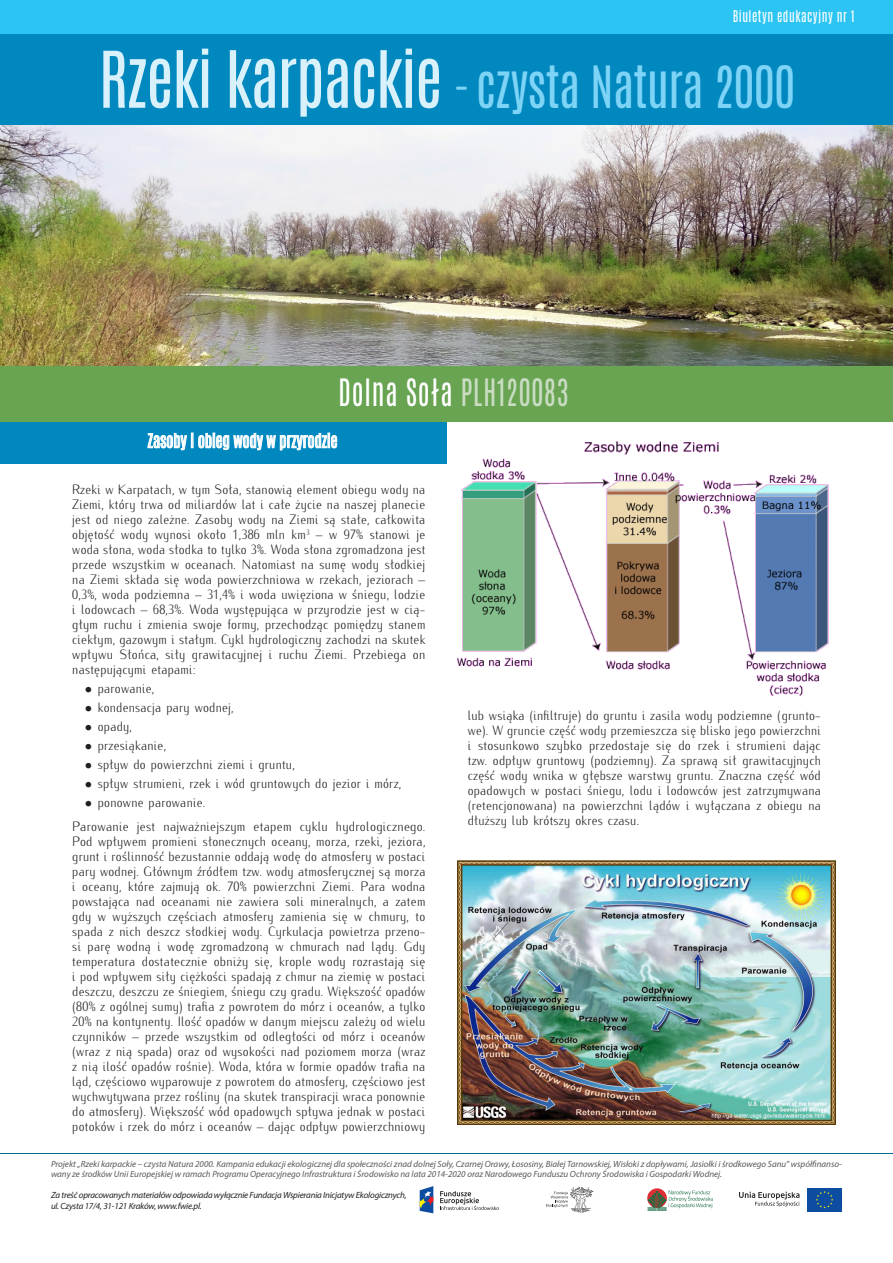
<style>
.page{position:relative;width:893px;height:1263px;background:#fff}
.page>*{position:absolute;margin:0;border:0;box-sizing:border-box;transform-origin:0 0}
.tytul{font:48.75px "Antonio";letter-spacing:-.01em;color:#7ed4f6;scale:.95 1}
.tytul-2{font:31.5px "Antonio";letter-spacing:.03em;color:#fff;scale:.85 1}
.naglowek{font:16.5px "Antonio";letter-spacing:-.02em;color:#fff}
.tekst_glowny{font:300 13.5px/15px "Iwona Cond";letter-spacing:.02em;color:#231f20;text-align:justify}
.tytul-3{font:13.5px "Antonio";letter-spacing:.04em;color:#fff;scale:.91 1}
.tresc_ok{font:italic 9px/10.5px "Myriad Pro";color:#57585a}
.tresc_ok-2{font:italic 9px/10.5px "Myriad Pro";letter-spacing:-.02em;color:#231f20}
.s1{font-size:66.3px;color:#d9f1fb}
.s2{color:#caddc2}
</style>
<div class="page">
<img style="left:0;top:124px;width:893px;height:242px">
<div style="left:0;top:33px;width:893px;height:91px;background:#0088bf"></div>
<div style="left:0;top:0;width:893px;height:33px;background:#2bc4f3"></div>
<img style="left:457px;top:441px;width:372px;height:255px">
<div style="left:0;top:366px;width:893px;height:56px;background:#69a452"></div>
<div style="left:0;top:422px;width:446px;height:41px;background:#0088bf"></div>
<svg style="left:147px;top:433px;width:191px;height:31px"></svg>
<img style="left:457px;top:861px;width:379px;height:263px">
<hr style="left:0;top:1153px;width:893px;height:1px;background:#006991">
<svg style="left:546px;top:1187px;width:47px;height:26px"></svg>
<div style="left:807px;top:1188px;width:35px;height:23px;background:#0d4da1"></div>
<svg style="left:816px;top:1191px;width:17px;height:17px"></svg>
<svg style="left:739px;top:1191px;width:61px;height:16px"></svg>
<svg style="left:420px;top:1186px;width:13px;height:27px"></svg>
<svg style="left:440px;top:1191px;width:59px;height:19px"></svg>
<svg style="left:647px;top:1188px;width:20px;height:20px"></svg>
<svg style="left:647px;top:1190px;width:66px;height:21px"></svg>
<p class="tytul-3" style="left:733px;top:6px;width:136px">Biuletyn edukacyjny nr 1</p>
<p class="tytul" style="left:99px;top:51px;width:734px"><span class="s1">Rzeki karpackie</span> - czysta Natura 2000</p>
<p class="tytul-2" style="left:339px;top:369px;width:272px">Dolna Soła <span class="s2">PLH120083</span></p>
<p class="naglowek" style="left:147px;top:428px;width:192px">Zasoby i obieg wody w przyrodzie</p>
<p class="tekst_glowny" style="left:72px;top:481px;width:355px">Rzeki w Karpatach, w tym Soła, stanowią element obiegu wody na Ziemi, który trwa od miliardów lat i całe życie na naszej planecie jest od niego zależne. Zasoby wody na Ziemi są stałe, całkowita objętość wody wynosi około 1,386 mln km<sup>3</sup> – w 97% stanowi je woda słona, woda słodka to tylko 3%. Woda słona zgromadzona jest przede wszystkim w oceanach. Natomiast na sumę wody słodkiej na Ziemi składa się woda powierzchniowa w rzekach, jeziorach – 0,3%, woda podziemna – 31,4% i woda uwięziona w śniegu, lodzie i lodowcach – 68,3%. Woda występująca w przyrodzie jest w cią&shy;głym ruchu i zmienia swoje formy, przechodząc pomiędzy stanem ciekłym, gazowym i stałym. Cykl hydrologiczny zachodzi na skutek wpływu Słońca, siły grawitacyjnej i ruchu Ziemi. Przebiega on następującymi etapami:</p>
<p class="tekst_glowny" style="left:85px;top:680px;width:71px">• parowanie,</p>
<p class="tekst_glowny" style="left:85px;top:699px;width:150px">• kondensacja pary wodnej,</p>
<p class="tekst_glowny" style="left:85px;top:718px;width:48px">• opady,</p>
<p class="tekst_glowny" style="left:85px;top:737px;width:83px">• przesiąkanie,</p>
<p class="tekst_glowny" style="left:85px;top:756px;width:211px">• spływ do powierzchni ziemi i gruntu,</p>
<p class="tekst_glowny" style="left:85px;top:775px;width:318px">• spływ strumieni, rzek i wód gruntowych do jezior i mórz,</p>
<p class="tekst_glowny" style="left:85px;top:794px;width:122px">• ponowne parowanie.</p>
<p class="tekst_glowny" style="left:72px;top:817px;width:355px">Parowanie jest najważniejszym etapem cyklu hydrologicznego.<br>Pod wpływem promieni słonecznych oceany, morza, rzeki, jeziora, grunt i roślinność bezustannie oddają wodę do atmosfery w postaci pary wodnej. Głównym źródłem tzw. wody atmosferycznej są morza i oceany, które zajmują ok. 70% powierzchni Ziemi. Para wodna powstająca nad oceanami nie zawiera soli mineralnych, a zatem gdy w wyższych częściach atmosfery zamienia się w chmury, to spada z nich deszcz słodkiej wody. Cyrkulacja powietrza przeno&shy;si parę wodną i wodę zgromadzoną w chmurach nad lądy. Gdy temperatura dostatecznie obniży się, krople wody rozrastają się i pod wpływem siły ciężkości spadają z chmur na ziemię w postaci deszczu, deszczu ze śniegiem, śniegu czy gradu. Większość opadów (80% z ogólnej sumy) trafia z powrotem do mórz i oceanów, a tylko 20% na kontynenty. Ilość opadów w danym miejscu zależy od wielu czynników – przede wszystkim od odległości od mórz i oceanów (wraz z nią spada) oraz od wysokości nad poziomem morza (wraz z nią ilość opadów rośnie). Woda, która w formie opadów trafia na ląd, częściowo wyparowuje z powrotem do atmosfery, częściowo jest wychwytywana przez rośliny (na skutek transpiracji wraca ponownie do atmosfery). Większość wód opadowych spływa jednak w postaci potoków i rzek do mórz i oceanów – dając odpływ powierzchniowy</p>
<p class="tekst_glowny" style="left:468px;top:707px;width:355px">lub wsiąka (infiltruje) do gruntu i zasila wody podziemne (grunto&shy;we). W gruncie część wody przemieszcza się blisko jego powierzchni i stosunkowo szybko przedostaje się do rzek i strumieni dając tzw. odpływ gruntowy (podziemny). Za sprawą sił grawitacyjnych część wody wnika w głębsze warstwy gruntu. Znaczna część wód opadowych w postaci śniegu, lodu i lodowców jest zatrzymywana (retencjonowana) na powierzchni lądów i wyłączana z obiegu na dłuższy lub krótszy okres czasu.</p>
<p class="tresc_ok" style="left:51px;top:1158px;width:792px">Projekt „Rzeki karpackie – czysta Natura 2000. Kampania edukacji ekologicznej dla społeczności znad dolnej Soły, Czarnej Orawy, Łososiny, Białej Tarnowskiej, Wisłoki z dopływami, Jasiołki i środkowego Sanu” współfinanso&shy;wany ze środków Unii Europejskiej w ramach Programu Operacyjnego Infrastruktura i Środowisko na lata 2014-2020 oraz Narodowego Funduszu Ochrony Środowiska i Gospodarki Wodnej.</p>
<p class="tresc_ok-2" style="left:51px;top:1190px;width:357px">Za treść opracowanych materiałów odpowiada wyłącznie Fundacja Wspierania Inicjatyw Ekologicznych, ul. Czysta 17/4, 31-121 Kraków, www.fwie.pl.</p>
</div>
